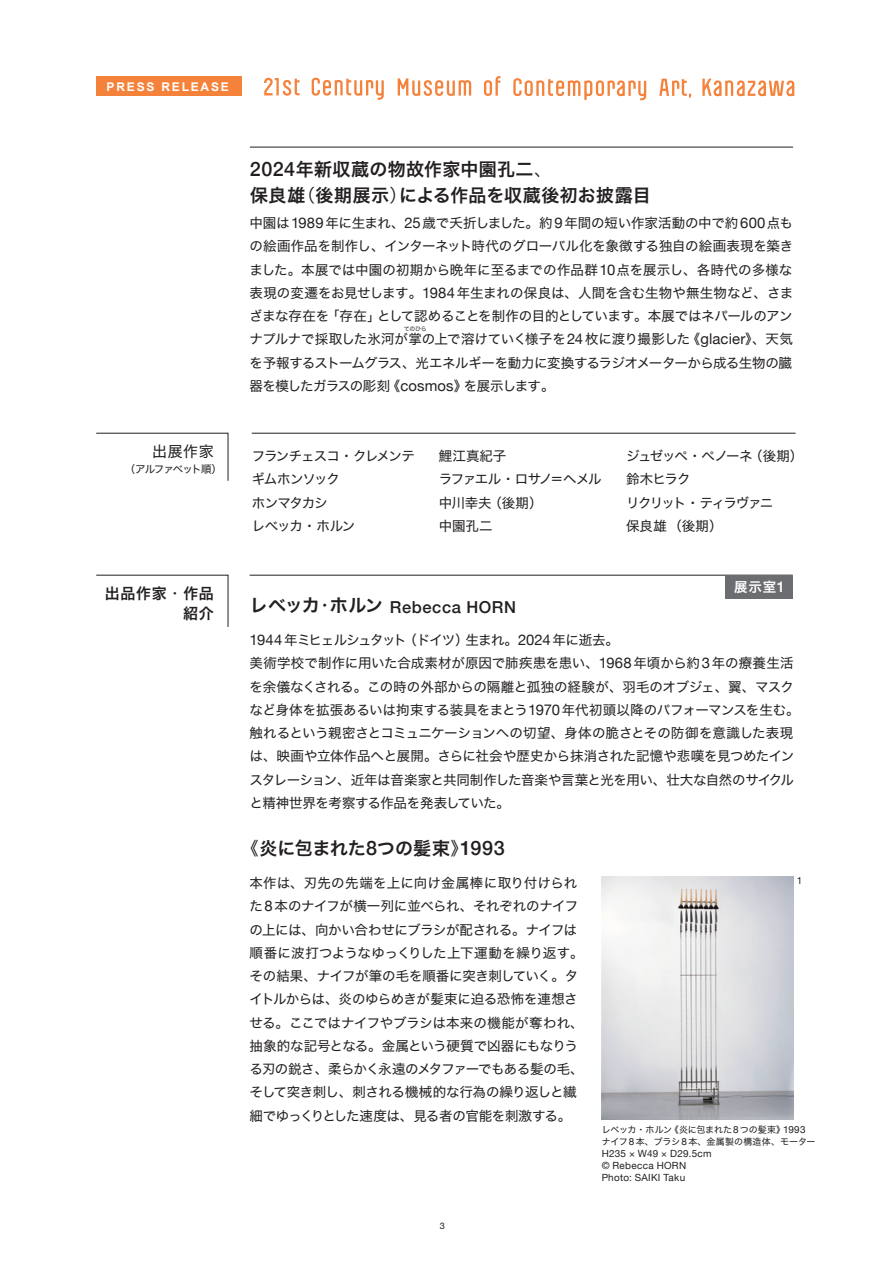
<style>
.page{position:relative;width:893px;height:1263px;background:#fff}
.page>*{position:absolute;margin:0;border:0;box-sizing:border-box;transform-origin:0 0}
.t1{font:18px/25.5px "Hira Kaku Pro W6";letter-spacing:.015em;color:#231f20}
.t2{font:18px "Hira Kaku Pro W6";letter-spacing:-.01em;color:#231f20}
.t3{font:500 16.5px "Helvetica Neue";letter-spacing:.035em;color:#231f20}
.t4{font:15px/19.5px "Hira Kaku Pro W6";letter-spacing:.045em;color:#231f20;text-align:right}
.t5{font:15px "Hira Kaku Std W4";color:#231f20}
.t6{font:13.5px/23.2px "Hira Kaku Std W4";letter-spacing:-.03em;color:#231f20}
.t7{font:13.5px/23.2px "Hira Kaku Std W4";letter-spacing:-.095em;color:#231f20}
.t8{font:13.5px/23.2px "Hira Kaku Std W4";letter-spacing:-.085em;color:#231f20}
.t9{font:13.5px "Hira Kaku Pro W6";color:#fff}
.t10{font:700 12px "Arial";letter-spacing:.15em;color:#fff}
.t11{font:10.5px "Hira Kaku Std W4";letter-spacing:-.1em;color:#231f20}
.t12{font:9.9px/12px "Helvetica Neue";letter-spacing:.03em;color:#231f20}
.t13{font:9.15px "Helvetica Neue";color:#231f20}
.t14{font:9px/12px "Hira Kaku Std W4";letter-spacing:-.01em;color:#231f20}
.t15{font:6px "Hira Kaku Std W4";color:#231f20}
.s1{font-family:"Helvetica Neue";font-weight:500;font-size:19.8px}
.s2{font-family:"Hira Kaku Pro W3"}
.s3{font-family:"Helvetica Neue";font-size:14.85px}
.s4{font-family:"Hira Kaku Pro W6";font-weight:400;font-size:18px}
.s5{font-family:"Hira Kaku Pro W3";font-weight:400;font-size:18px}
.s6{font-family:"Helvetica Neue";font-weight:500;font-size:14.85px}
.s7{font-family:"Helvetica Neue";font-size:9.9px}
.s8{font-family:"Hira Kaku Std W4";font-size:9px}
</style>
<div class="page">
<svg style="left:312px;top:78px;width:72px;height:22px"></svg>
<svg style="left:264px;top:78px;width:36px;height:18px"></svg>
<svg style="left:484px;top:76px;width:16px;height:20px"></svg>
<svg style="left:398px;top:78px;width:73px;height:18px"></svg>
<svg style="left:659px;top:79px;width:32px;height:19px"></svg>
<svg style="left:513px;top:78px;width:133px;height:22px"></svg>
<svg style="left:702px;top:79px;width:92px;height:17px"></svg>
<div style="left:96px;top:77px;width:146px;height:19px;background:#f4823b"></div>
<svg style="left:96px;top:433px;width:132px;height:48px"></svg>
<hr style="left:252px;top:433px;width:543px;height:1px;background:#231f20">
<hr style="left:250px;top:147px;width:543px;height:1px;background:#231f20">
<svg style="left:96px;top:575px;width:132px;height:52px"></svg>
<hr style="left:250px;top:575px;width:543px;height:1px;background:#231f20">
<div style="left:725px;top:575px;width:68px;height:23px;background:#6c6d70"></div>
<img style="left:602px;top:876px;width:191px;height:244px">
<p class="t10" style="left:107px;top:80px;width:124px">PRESS RELEASE</p>
<h1 class="t1" style="left:250px;top:156px;width:402px"><span class="s1">2024</span>年新収蔵の物故作家中園孔二<span class="s2">、<br></span>保良雄<span class="s2">（</span>後期展示<span class="s2">）</span>による作品を収蔵後初お披露目</h1>
<p class="t6" style="left:250px;top:211px;width:545px;text-align:justify">中園は<span class="s3">1989</span>年に生まれ、<span class="s3">25</span>歳で夭折しました。約<span class="s3">9</span>年間の短い作家活動の中で約<span class="s3">600</span>点もの絵画作品を制作し、インターネット時代のグローバル化を象徴する独自の絵画表現を築きました。本展では中園の初期から晩年に至るまでの作品群<span class="s3">10</span>点を展示し、各時代の多様な表現の変遷をお見せします。<span class="s3">1984</span>年生まれの保良は、人間を含む生物や無生物など、さまざまな存在を「存在」として認めることを制作の目的としています。本展ではネパールのアンナプルナで採取した氷河が掌の上で溶けていく様子を<span class="s3">24</span>枚に渡り撮影した《<span class="s3">glacier</span>》、天気を予報するストームグラス、光エネルギーを動力に変換するラジオメーターから成る生物の臓器を模したガラスの彫刻《<span class="s3">cosmos</span>》を展示します。</p>
<p class="t15" style="left:404px;top:324px;width:25px">てのひら</p>
<p class="t5" style="left:152px;top:440px;width:63px">出展作家</p>
<p class="t8" style="left:252px;top:444px;width:165px">フランチェスコ・クレメンテギムホンソック<br>ホンマタカシ　<br>レべッカ・ホルン</p>
<p class="t6" style="left:439px;top:444px;width:164px">鯉江真紀子　<br>ラファエル・ロサノ＝ヘメル中川幸夫（後期）<br>中園孔二</p>
<p class="t7" style="left:626px;top:444px;width:179px">ジュゼッペ・ペノーネ（後期）鈴木ヒラク<br>リクリット・ティラヴァニ<br>保良雄 （後期）</p>
<p class="t11" style="left:125px;top:461px;width:99px">（アルファベット順）</p>
<p class="t4" style="left:105px;top:583px;width:110px">出品作家<span class="s2">・</span>作品紹介</p>
<p class="t3" style="left:250px;top:594px;width:268px"><span class="s4">レベッカ</span><span class="s5">・</span><span class="s4">ホルン</span> Rebecca HORN</p>
<p class="t9" style="left:734px;top:574px;width:52px">展示室<span class="s6">1</span></p>
<p class="t6" style="left:250px;top:628px;width:552px"><span class="s3">1944</span> 年ミヒェルシュタット（ドイツ）生まれ。<span class="s3">2024</span> 年に逝去。<br>美術学校で制作に用いた合成素材が原因で肺疾患を患い、<span class="s3">1968</span>年頃から約<span class="s3">3</span>年の療養生活を余儀なくされる。この時の外部からの隔離と孤独の経験が、羽毛のオブジェ、翼、マスクなど身体を拡張あるいは拘束する装具をまとう<span class="s3">1970</span>年代初頭以降のパフォーマンスを生む。触れるという親密さとコミュニケーションへの切望、身体の脆さとその防御を意識した表現は、映画や立体作品へと展開。さらに社会や歴史から抹消された記憶や悲嘆を見つめたインスタレーション、近年は音楽家と共同制作した音楽や言葉と光を用い、壮大な自然のサイクルと精神世界を考察する作品を発表していた。</p>
<h1 class="t2" style="left:241px;top:831px;width:265px"><span class="s2">《</span>炎に包まれた<span class="s1">8</span>つの髪束<span class="s2">》</span><span class="s1">1993</span></h1>
<p class="t6" style="left:250px;top:871px;width:336px">本作は、刃先の先端を上に向け金属棒に取り付けられた<span class="s3">8</span> 本のナイフが横一列に並べられ、それぞれのナイフの上には、向かい合わせにブラシが配される。ナイフは順番に波打つようなゆっくりした上下運動を繰り返す。その結果、ナイフが筆の毛を順番に突き刺していく。タイトルからは、炎のゆらめきが髪束に迫る恐怖を連想させる。ここではナイフやブラシは本来の機能が奪われ、抽象的な記号となる。金属という硬質で凶器にもなりうる刃の鋭さ、柔らかく永遠のメタファーでもある髪の毛、そして突き刺し、刺される機械的な行為の繰り返しと繊細でゆっくりとした速度は、見る者の官能を刺激する。</p>
<p class="t13" style="left:440px;top:1219px;width:7px">3</p>
<p class="t12" style="left:797px;top:875px;width:7px">1</p>
<p class="t14" style="left:602px;top:1123px;width:215px">レベッカ・ホルン《炎に包まれた<span class="s7">8</span>つの髪束》<span class="s7">1993</span>ナイフ<span class="s7">8</span>本、ブラシ<span class="s7">8</span>本、金属製の構造体、モーター</p>
<p class="t12" style="left:602px;top:1148px;width:111px">H235 <span class="s8">×</span> W49 <span class="s8">×</span> D29.5cm © Rebecca HORN<br>Photo: SAIKI Taku</p>
</div>
